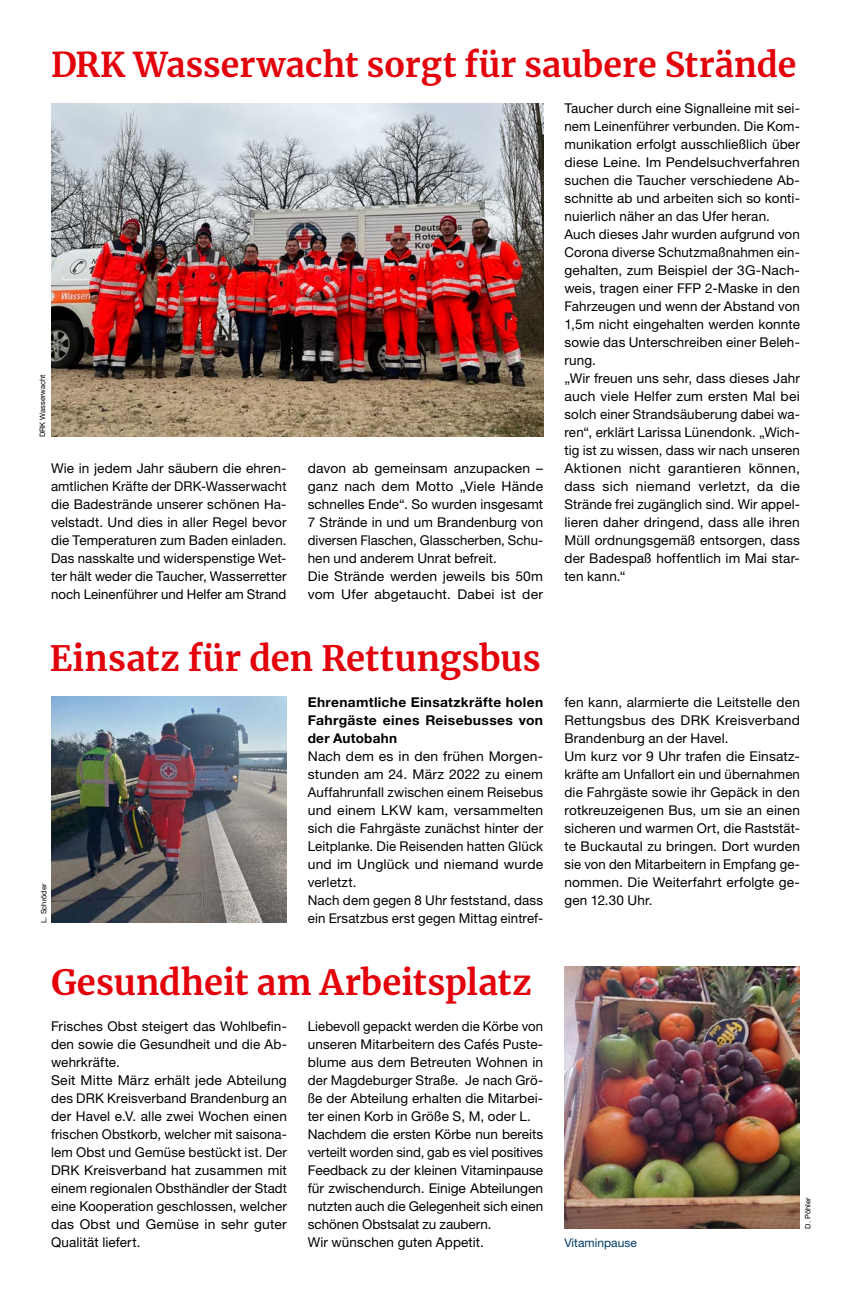
<style>
.page{position:relative;width:851px;height:1297px;background:#fff}
.page>*{position:absolute;margin:0;border:0;box-sizing:border-box;transform-origin:0 0}
.MGB_Headline_23{font:700 34.5px "Merriweather";letter-spacing:.005em;color:#e3000b}
.MGB_Headline{font:700 33.75px "Merriweather";letter-spacing:.005em;color:#e3000b}
.MGB_Copy{font:13.5px/18px "Helvetica Neue LT Pro";letter-spacing:.01em;color:#000;text-align:justify}
.MGB_Copy_bold{font:700 13.5px/18px "Helvetica Neue LT Pro";letter-spacing:.025em;color:#000;text-align:justify}
.MGB_BU{font:12px "Helvetica Neue LT Pro";color:#003c65}
.MGB_Fotocredits{font:7.5px "Helvetica Neue LT Pro";color:#000}
</style>
<div class="page">
<img style="left:51px;top:696px;width:235px;height:226px">
<img style="left:51px;top:103px;width:492px;height:334px">
<img style="left:564px;top:967px;width:235px;height:262px">
<p class="MGB_Headline" style="left:51px;top:42px;width:746px">DRK Wasserwacht sorgt für saubere Strände</p>
<p class="MGB_Fotocredits" style="left:38px;top:437px;width:64px;rotate:-90deg">DRK Wasserwacht</p>
<p class="MGB_Copy" style="left:51px;top:458px;width:237px">Wie in jedem Jahr säubern die ehren&shy;amtlichen Kräfte der DRK-Wasserwacht die Badestrände unserer schönen Ha&shy;velstadt. Und dies in aller Regel bevor die Temperaturen zum Baden einladen.</p>
<p class="MGB_Copy" style="left:51px;top:548px;width:237px">Das nasskalte und widerspenstige Wet&shy;ter hält weder die Taucher, Wasserretter noch Leinenführer und Helfer am Strand</p>
<p class="MGB_Copy" style="left:308px;top:458px;width:237px">davon ab gemeinsam anzupacken – ganz nach dem Motto „Viele Hände schnelles Ende“. So wurden insgesamt 7 Strände in und um Brandenburg von diversen Flaschen, Glasscherben, Schu&shy;hen und anderem Unrat befreit.</p>
<p class="MGB_Copy" style="left:308px;top:566px;width:237px">Die Strände werden jeweils bis 50m vom Ufer abgetaucht. Dabei ist der</p>
<p class="MGB_Headline_23" style="left:50px;top:634px;width:492px">Einsatz für den Rettungsbus</p>
<p class="MGB_Copy_bold" style="left:308px;top:692px;width:237px">Ehrenamtliche Einsatzkräfte holen Fahrgäste eines Reisebusses von der Autobahn</p>
<p class="MGB_Copy" style="left:308px;top:746px;width:237px">Nach dem es in den frühen Morgen&shy;stunden am 24. März 2022 zu einem Auffahrunfall zwischen einem Reisebus und einem LKW kam, versammelten sich die Fahrgäste zunächst hinter der Leitplanke. Die Reisenden hatten Glück und im Unglück und niemand wurde verletzt.</p>
<p class="MGB_Copy" style="left:308px;top:890px;width:237px">Nach dem gegen 8 Uhr feststand, dass ein Ersatzbus erst gegen Mittag eintref-</p>
<p class="MGB_Fotocredits" style="left:39px;top:923px;width:41px;rotate:-90deg">L. Schröder</p>
<p class="MGB_Headline_23" style="left:51px;top:958px;width:482px">Gesundheit am Arbeitsplatz</p>
<p class="MGB_Copy" style="left:51px;top:1016px;width:237px">Frisches Obst steigert das Wohlbefin&shy;den sowie die Gesundheit und die Ab&shy;wehrkräfte.</p>
<p class="MGB_Copy" style="left:51px;top:1070px;width:237px">Seit Mitte März erhält jede Abteilung des DRK Kreisverband Brandenburg an der Havel e.V. alle zwei Wochen einen frischen Obstkorb, welcher mit saisona&shy;lem Obst und Gemüse bestückt ist. Der DRK Kreisverband hat zusammen mit einem regionalen Obsthändler der Stadt eine Kooperation geschlossen, welcher das Obst und Gemüse in sehr guter Qualität liefert.</p>
<p class="MGB_Copy" style="left:308px;top:1016px;width:237px">Liebevoll gepackt werden die Körbe von unseren Mitarbeitern des Cafés Puste&shy;blume aus dem Betreuten Wohnen in der Magdeburger Straße. Je nach Grö&shy;ße der Abteilung erhalten die Mitarbei&shy;ter einen Korb in Größe S, M, oder L.</p>
<p class="MGB_Copy" style="left:308px;top:1124px;width:237px">Nachdem die ersten Körbe nun bereits verteilt worden sind, gab es viel positives Feedback zu der kleinen Vitaminpause für zwischendurch. Einige Abteilungen nutzten auch die Gelegenheit sich einen schönen Obstsalat zu zaubern.</p>
<p class="MGB_Copy" style="left:308px;top:1232px;width:178px">Wir wünschen guten Appetit.</p>
<p class="MGB_Copy" style="left:564px;top:98px;width:237px">Taucher durch eine Signalleine mit sei&shy;nem Leinenführer verbunden. Die Kom&shy;munikation erfolgt ausschließlich über diese Leine. Im Pendelsuchverfahren suchen die Taucher verschiedene Ab&shy;schnitte ab und arbeiten sich so konti&shy;nuierlich näher an das Ufer heran.</p>
<p class="MGB_Copy" style="left:564px;top:224px;width:237px">Auch dieses Jahr wurden aufgrund von Corona diverse Schutzmaßnahmen ein&shy;gehalten, zum Beispiel der 3G-Nach&shy;weis, tragen einer FFP 2-Maske in den Fahrzeugen und wenn der Abstand von 1,5m nicht eingehalten werden konnte sowie das Unterschreiben einer Beleh&shy;rung.</p>
<p class="MGB_Copy" style="left:564px;top:368px;width:237px">„Wir freuen uns sehr, dass dieses Jahr auch viele Helfer zum ersten Mal bei solch einer Strandsäuberung dabei wa&shy;ren“, erklärt Larissa Lünendonk. „Wich&shy;tig ist zu wissen, dass wir nach unseren Aktionen nicht garantieren können, dass sich niemand verletzt, da die Strände frei zugänglich sind. Wir appel&shy;lieren daher dringend, dass alle ihren Müll ordnungsgemäß entsorgen, dass der Badespaß hoffentlich im Mai star&shy;ten kann.“</p>
<p class="MGB_Copy" style="left:564px;top:692px;width:237px">fen kann, alarmierte die Leitstelle den Rettungsbus des DRK Kreisverband Brandenburg an der Havel.</p>
<p class="MGB_Copy" style="left:564px;top:746px;width:237px">Um kurz vor 9 Uhr trafen die Einsatz&shy;kräfte am Unfallort ein und übernahmen die Fahrgäste sowie ihr Gepäck in den rotkreuzeigenen Bus, um sie an einen sicheren und warmen Ort, die Raststät&shy;te Buckautal zu bringen. Dort wurden sie von den Mitarbeitern in Empfang ge&shy;nommen. Die Weiterfahrt erfolgte ge&shy;gen 12.30 Uhr.</p>
<p class="MGB_BU" style="left:564px;top:1235px;width:74px">Vitaminpause</p>
<p class="MGB_Fotocredits" style="left:803px;top:1229px;width:32px;rotate:-90deg">D. Pöhler</p>
</div>
